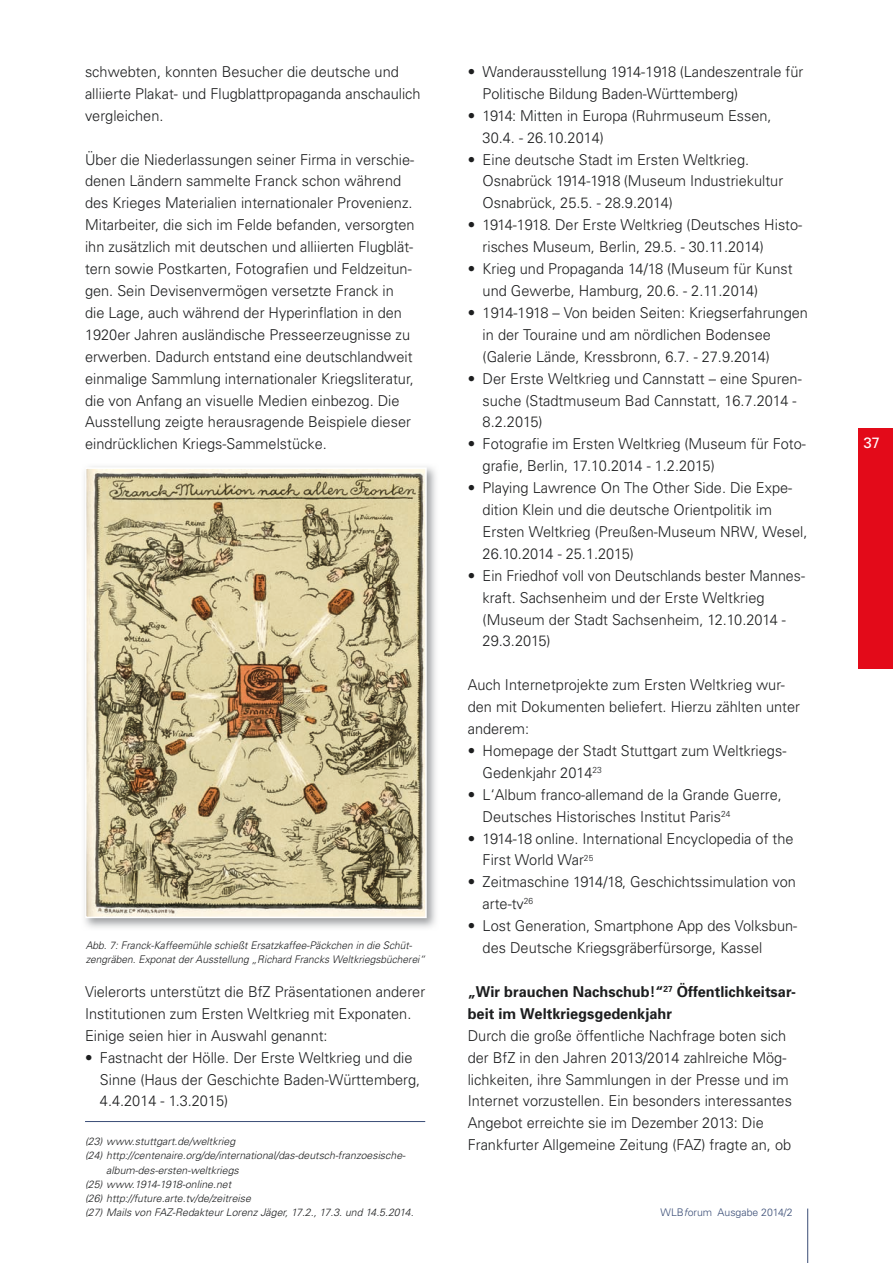
<style>
.page{position:relative;width:893px;height:1263px;background:#fff}
.page>*{position:absolute;margin:0;border:0;box-sizing:border-box;transform-origin:0 0}
.t1{font:300 15px/21.9px "Univers";color:#1d1e1f}
.t2{font:300 15px/21.9px "Univers";color:#1d1e1f;scale:.95 1}
.t3{font:700 15px/21.9px "Univers";color:#1d1e1f}
.t4{font:15px "Univers";color:#fff}
.t5{font:italic 300 10.5px/14.2px "Univers";color:#1d1e1f}
.t6{font:300 10.5px "Univers";color:#3a4d76}
.s1{font-family:"Univers Light 2";font-weight:400}
.s2{font-style:italic}
</style>
<div class="page">
<hr style="left:807px;top:1208px;width:1px;height:55px;background:#3a4d76">
<div style="left:859px;top:428px;width:34px;height:240px;background:#e30a19"></div>
<img style="left:84px;top:466px;width:352px;height:462px">
<img style="left:88px;top:470px;width:336px;height:445px">
<div style="left:85px;top:467px;width:342px;height:451px;border:2px solid #fff"></div>
<hr style="left:85px;top:1121px;width:340px;height:1px;background:#3a4d76">
<p class="t1" style="left:85px;top:60px;width:337px">schwebten, konnten Besucher die deutsche und alliierte Plakat- und Flugblattpropaganda anschaulich vergleichen.</p>
<p class="t1" style="left:85px;top:148px;width:331px">Über die Niederlassungen seiner Firma in verschie&shy;denen Ländern sammelte Franck schon während des Krieges Materialien internationaler Provenienz.<br>Mitarbeiter, die sich im Felde befanden, versorgten ihn zusätzlich mit deutschen und alliierten Flugblät&shy;tern sowie Postkarten, Fotografien und Feldzeitun&shy;gen. Sein Devisenvermögen versetzte Franck in die Lage, auch während der Hyperinflation in den 1920er Jahren ausländische Presseerzeugnisse zu erwerben. Dadurch entstand eine deutschlandweit einmalige Sammlung internationaler Kriegsliteratur, die von Anfang an visuelle Medien einbezog. Die Ausstellung zeigte herausragende Beispiele dieser eindrücklichen Kriegs-Sammelstücke.</p>
<p class="t5" style="left:86px;top:938px;width:341px">Abb. 7: Franck-Kaffeemühle schießt Ersatzkaffee-Päckchen in die Schüt&shy;zengräben. Exponat der Ausstellung „Richard Francks Weltkriegsbücherei“</p>
<p class="t1" style="left:85px;top:980px;width:342px">Vielerorts unterstützt die BfZ Präsentationen anderer<br>Institutionen zum Ersten Weltkrieg mit Exponaten.<br>Einige seien hier in Auswahl genannt:</p>
<p class="t1" style="left:100px;top:1046px;width:322px;text-indent:-15px"><span class="s1">•</span> Fastnacht der Hölle. Der Erste Weltkrieg und die<br>Sinne (Haus der Geschichte Baden-Württemberg,<br>4.4.2014 - 1.3.2015)</p>
<p class="t5" style="left:85px;top:1134px;width:152px">(23) www.stuttgart.de/weltkrieg</p>
<p class="t5" style="left:85px;top:1148px;width:322px">(24) http://centenaire.org/de/international/das-deutsch-franzoesische-</p>
<p class="t5" style="left:106px;top:1162px;width:134px">album-des-ersten-weltkriegs</p>
<p class="t5" style="left:85px;top:1177px;width:148px">(25) www.1914-1918-online.net</p>
<p class="t5" style="left:85px;top:1191px;width:167px">(26) http://future.arte.tv/de/zeitreise</p>
<p class="t5" style="left:85px;top:1205px;width:330px">(27) Mails von FAZ-Redakteur Lorenz Jäger, 17.2., 17.3. und 14.5.2014.</p>
<p class="t1" style="left:483px;top:60px;width:322px;text-indent:-15px"><span class="s1">•</span> Wanderausstellung 1914-1918 (Landeszentrale für<br>Politische Bildung Baden-Württemberg)</p>
<p class="t1" style="left:483px;top:104px;width:291px;text-indent:-15px"><span class="s1">•</span> 1914: Mitten in Europa (Ruhrmuseum Essen,<br>30.4. - 26.10.2014)</p>
<p class="t1" style="left:483px;top:148px;width:302px;text-indent:-15px"><span class="s1">•</span> Eine deutsche Stadt im Ersten Weltkrieg.<br>Osnabrück 1914-1918 (Museum Industriekultur<br>Osnabrück, 25.5. - 28.9.2014)</p>
<p class="t1" style="left:483px;top:214px;width:321px;text-indent:-15px"><span class="s1">•</span> 1914-1918. Der Erste Weltkrieg (Deutsches Histo&shy;risches Museum, Berlin, 29.5. - 30.11.2014)</p>
<p class="t1" style="left:483px;top:257px;width:311px;text-indent:-15px"><span class="s1">•</span> Krieg und Propaganda 14/18 (Museum für Kunst und Gewerbe, Hamburg, 20.6. - 2.11.2014)</p>
<p class="t1" style="left:483px;top:301px;width:327px;text-indent:-15px"><span class="s1">•</span> 1914-1918 – Von beiden Seiten: Kriegserfahrungen in der Touraine und am nördlichen Bodensee (Galerie Lände, Kressbronn, 6.7. - 27.9.2014)</p>
<p class="t1" style="left:483px;top:367px;width:321px;text-indent:-15px"><span class="s1">•</span> Der Erste Weltkrieg und Cannstatt – eine Spuren&shy;suche (Stadtmuseum Bad Cannstatt, 16.7.2014 -<br>8.2.2015)</p>
<p class="t1" style="left:483px;top:433px;width:325px;text-indent:-15px"><span class="s1">•</span> Fotografie im Ersten Weltkrieg (Museum für Foto&shy;grafie, Berlin, 17.10.2014 - 1.2.2015)</p>
<p class="t1" style="left:483px;top:476px;width:326px;text-indent:-15px"><span class="s1">•</span> Playing Lawrence On The Other Side. Die Expe&shy;dition Klein und die deutsche Orientpolitik im Ersten Weltkrieg (Preußen-Museum NRW, Wesel, 26.10.2014 - 25.1.2015)</p>
<p class="t2" style="left:483px;top:564px;width:341px;text-indent:-15px"><span class="s1">•</span> Ein Friedhof voll von Deutschlands bester Mannes&shy;kraft. Sachsenheim und der Erste Weltkrieg (Museum der Stadt Sachsenheim, 12.10.2014 - 29.3.2015)</p>
<p class="t1" style="left:468px;top:673px;width:334px">Auch Internetprojekte zum Ersten Weltkrieg wur&shy;den mit Dokumenten beliefert. Hierzu zählten unter anderem:</p>
<p class="t1" style="left:483px;top:739px;width:305px;text-indent:-15px"><span class="s1">•</span> Homepage der Stadt Stuttgart zum Weltkriegs-<br>Gedenkjahr 2014<sup>23</sup></p>
<p class="t1" style="left:483px;top:783px;width:301px;text-indent:-15px"><span class="s1">•</span> L‘Album franco-allemand de la Grande Guerre,<br>Deutsches Historisches Institut Paris<sup>24</sup></p>
<p class="t1" style="left:483px;top:827px;width:312px;text-indent:-15px"><span class="s1">•</span> 1914-18 online. International Encyclopedia of the<br>First World War<sup>25</sup></p>
<p class="t1" style="left:483px;top:871px;width:315px;text-indent:-15px"><span class="s1">•</span> Zeitmaschine 1914/18, Geschichtssimulation von arte-tv<sup>26</sup></p>
<p class="t1" style="left:483px;top:914px;width:316px;text-indent:-15px"><span class="s1">•</span> Lost Generation, Smartphone App des Volksbun&shy;des Deutsche Kriegsgräberfürsorge, Kassel</p>
<p class="t3" style="left:468px;top:980px;width:330px">„Wir brauchen Nachschub!“<sup>27</sup> Öffentlichkeitsar&shy;beit im Weltkriegsgedenkjahr</p>
<p class="t1" style="left:468px;top:1024px;width:326px">Durch die große öffentliche Nachfrage boten sich der BfZ in den Jahren 2013/2014 zahlreiche Mög&shy;lichkeiten, ihre Sammlungen in der Presse und im Internet vorzustellen. Ein besonders interessantes Angebot erreichte sie im Dezember 2013: Die Frankfurter Allgemeine Zeitung (FAZ) fragte an, ob</p>
<p class="t6" style="left:661px;top:1206px;width:134px">WLB<span class="s2">f</span>orum Ausgabe 2014/2</p>
<p class="t4" style="left:863px;top:434px;width:18px">37</p>
</div>
